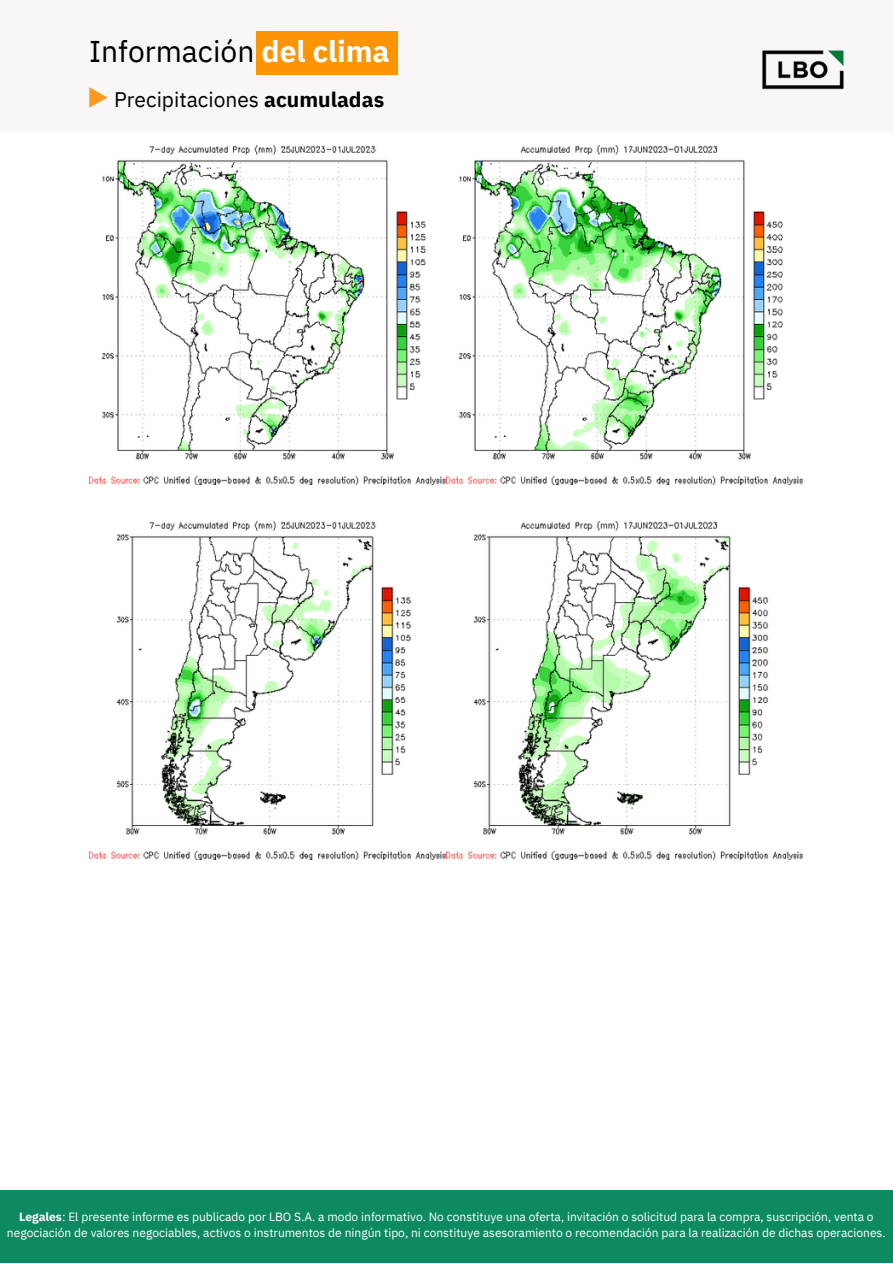
<style>
.page{position:relative;width:893px;height:1264px;background:#fff}
.page>*{position:absolute;margin:0;border:0;box-sizing:border-box;transform-origin:0 0}
.t1{font:30px "IBM Plex Sans";color:#000}
.t2{font:21px "IBM Plex Sans";color:#000}
.t3{font:12px/16px "IBM Plex Sans";color:#fff;text-align:center}
.s1{font-weight:700;color:#fff}
.s2{font-weight:700}
</style>
<div class="page">
<div style="left:0;top:0;width:892px;height:133px;background:#f9f6f7"></div>
<div style="left:256px;top:31px;width:141px;height:44px;background:#fc9404"></div>
<svg style="left:89px;top:87px;width:18px;height:21px"></svg>
<div style="left:0;top:1190px;width:892px;height:72px;background:#0d8964"></div>
<img style="left:762px;top:50px;width:82px;height:40px">
<img style="left:89px;top:146px;width:713px;height:338px">
<img style="left:89px;top:521px;width:713px;height:338px">
<p class="t1" style="left:89px;top:31px;width:302px">Información <span class="s1">del clima</span></p>
<p class="t2" style="left:114px;top:85px;width:271px">Precipitaciones <span class="s2">acumuladas</span></p>
<p class="t3" style="left:7px;top:1208px;width:880px"><span class="s2">Legales</span>: El presente informe es publicado por LBO S.A. a modo informativo. No constituye una oferta, invitación o solicitud para la compra, suscripción, venta o negociación de valores negociables, activos o instrumentos de ningún tipo, ni constituye asesoramiento o recomendación para la realización de dichas operaciones.</p>
</div>
